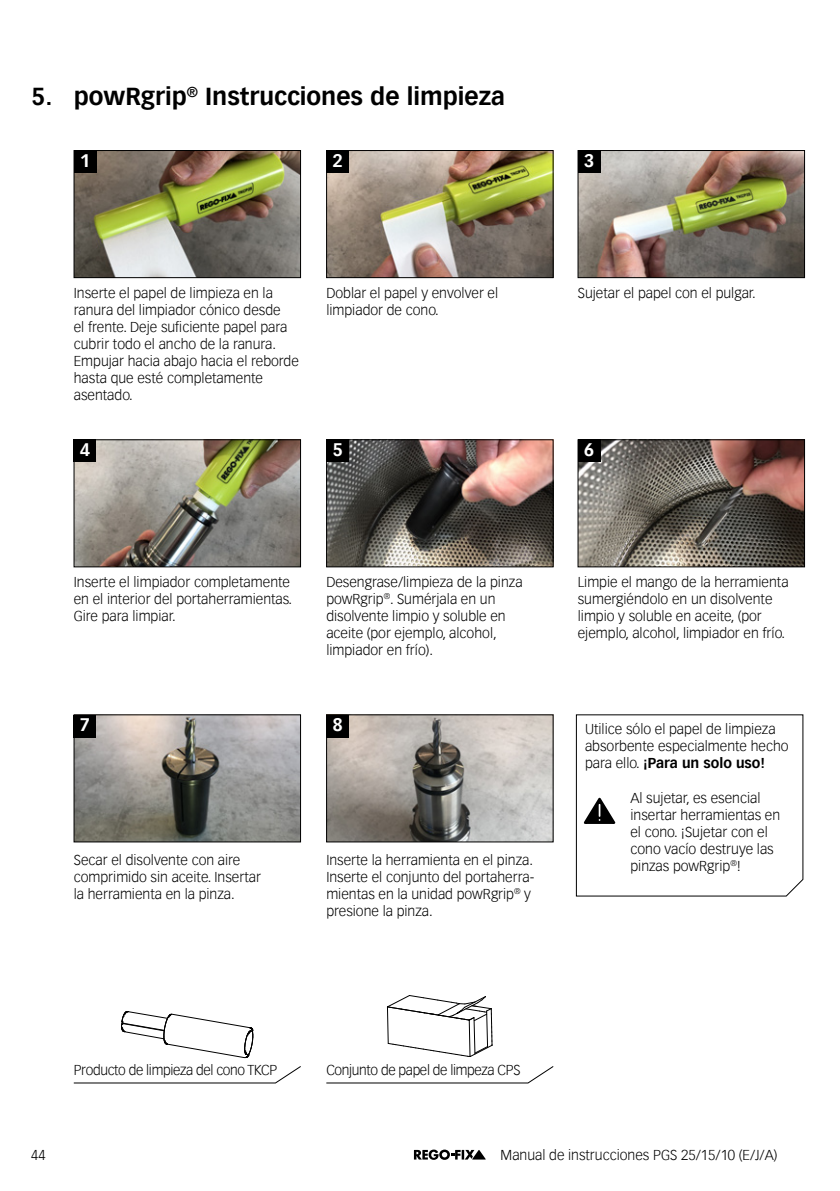
<style>
.page{position:relative;width:840px;height:1191px;background:#fff}
.page>*{position:absolute;margin:0;border:0;box-sizing:border-box;transform-origin:0 0}
.t1{font:700 24px "Vectora Com";color:#000}
.Text_1spaltig{font:700 17.8px "Vectora Com";color:#fff}
.Tabellentext{font:300 14px/17px "Vectora Com";color:#000}
.Tabellentext-2{font:300 14px "Vectora Com";letter-spacing:-.025em;color:#000}
.s1{font-weight:700}
</style>
<div class="page">
<svg style="left:413px;top:1149px;width:72px;height:10px"></svg>
<svg style="left:575px;top:714px;width:228px;height:182px"></svg>
<img style="left:76px;top:716px;width:222px;height:124px">
<div style="left:74px;top:714px;width:226px;height:128px;border:1px solid #000"></div>
<div style="left:74px;top:714px;width:22px;height:23px;background:#000"></div>
<img style="left:328px;top:716px;width:223px;height:124px">
<div style="left:326px;top:714px;width:227px;height:128px;border:1px solid #000"></div>
<div style="left:326px;top:714px;width:23px;height:23px;background:#000"></div>
<img style="left:76px;top:441px;width:222px;height:124px">
<div style="left:74px;top:439px;width:226px;height:128px;border:1px solid #000"></div>
<div style="left:74px;top:439px;width:22px;height:23px;background:#000"></div>
<img style="left:328px;top:441px;width:223px;height:124px">
<div style="left:326px;top:439px;width:227px;height:128px;border:1px solid #000"></div>
<div style="left:326px;top:439px;width:23px;height:23px;background:#000"></div>
<img style="left:579px;top:441px;width:223px;height:124px">
<div style="left:577px;top:439px;width:227px;height:128px;border:1px solid #000"></div>
<div style="left:577px;top:439px;width:23px;height:23px;background:#000"></div>
<img style="left:76px;top:152px;width:222px;height:124px">
<div style="left:74px;top:150px;width:226px;height:128px;border:1px solid #000"></div>
<div style="left:74px;top:150px;width:22px;height:23px;background:#000"></div>
<img style="left:328px;top:152px;width:223px;height:124px">
<div style="left:326px;top:150px;width:227px;height:128px;border:1px solid #000"></div>
<div style="left:326px;top:150px;width:23px;height:23px;background:#000"></div>
<img style="left:579px;top:152px;width:223px;height:124px">
<div style="left:577px;top:150px;width:227px;height:128px;border:1px solid #000"></div>
<div style="left:577px;top:150px;width:23px;height:23px;background:#000"></div>
<svg style="left:387px;top:995px;width:105px;height:62px"></svg>
<svg style="left:326px;top:1066px;width:227px;height:17px"></svg>
<svg style="left:121px;top:1011px;width:132px;height:47px"></svg>
<svg style="left:73px;top:1066px;width:228px;height:17px"></svg>
<p class="t1" style="left:31px;top:82px;width:475px">5. powRgrip<sup>®</sup> Instrucciones de limpieza</p>
<p class="Text_1spaltig" style="left:80px;top:149px;width:12px">1</p>
<p class="Text_1spaltig" style="left:332px;top:149px;width:12px">2</p>
<p class="Text_1spaltig" style="left:583px;top:149px;width:12px">3</p>
<p class="Tabellentext" style="left:74px;top:284px;width:226px">Inserte el papel de limpieza en la ranura del limpiador cónico desde<br>el frente. Deje suficiente papel para cubrir todo el ancho de la ranura.<br>Empujar hacia abajo hacia el reborde hasta que esté completamente asentado.</p>
<p class="Tabellentext" style="left:326px;top:284px;width:173px">Doblar el papel y envolver el limpiador de cono.</p>
<p class="Tabellentext" style="left:577px;top:284px;width:179px">Sujetar el papel con el pulgar.</p>
<p class="Text_1spaltig" style="left:80px;top:439px;width:12px">4</p>
<p class="Text_1spaltig" style="left:332px;top:439px;width:12px">5</p>
<p class="Text_1spaltig" style="left:583px;top:439px;width:12px">6</p>
<p class="Tabellentext" style="left:74px;top:573px;width:220px">Inserte el limpiador completamente en el interior del portaherramientas.<br>Gire para limpiar.</p>
<p class="Text_1spaltig" style="left:80px;top:713px;width:12px">7</p>
<p class="Tabellentext" style="left:326px;top:573px;width:198px">Desengrase/limpieza de la pinza powRgrip<sup>®</sup>. Sumérjala en un disolvente limpio y soluble en aceite (por ejemplo, alcohol, limpiador en frío).</p>
<p class="Text_1spaltig" style="left:332px;top:713px;width:12px">8</p>
<p class="Tabellentext" style="left:74px;top:851px;width:189px">Secar el disolvente con aire comprimido sin aceite. Insertar la herramienta en la pinza.</p>
<p class="Tabellentext" style="left:326px;top:851px;width:209px">Inserte la herramienta en el pinza.<br>Inserte el conjunto del portaherra&shy;mientas en la unidad powRgrip<sup>®</sup> y presione la pinza.</p>
<p class="Tabellentext" style="left:577px;top:573px;width:212px">Limpie el mango de la herramienta sumergiéndolo en un disolvente limpio y soluble en aceite, (por ejemplo, alcohol, limpiador en frío.</p>
<p class="Tabellentext" style="left:584px;top:721px;width:205px">Utilice sólo el papel de limpieza absorbente especialmente hecho para ello. <span class="s1">¡Para un solo uso!</span></p>
<p class="Tabellentext" style="left:630px;top:789px;width:151px">Al sujetar, es esencial insertar herramientas en el cono. ¡Sujetar con el cono vacío destruye las pinzas powRgrip<sup>®</sup>!</p>
<p class="Tabellentext-2" style="left:74px;top:1061px;width:205px">Producto de limpieza del cono TKCP</p>
<p class="Tabellentext-2" style="left:326px;top:1061px;width:196px">Conjunto de papel de limpeza CPS</p>
<p class="Tabellentext" style="left:31px;top:1146px;width:16px">44</p>
<p class="Tabellentext" style="left:500px;top:1146px;width:278px">Manual de instrucciones PGS 25/15/10 (E/J/A)</p>
</div>
